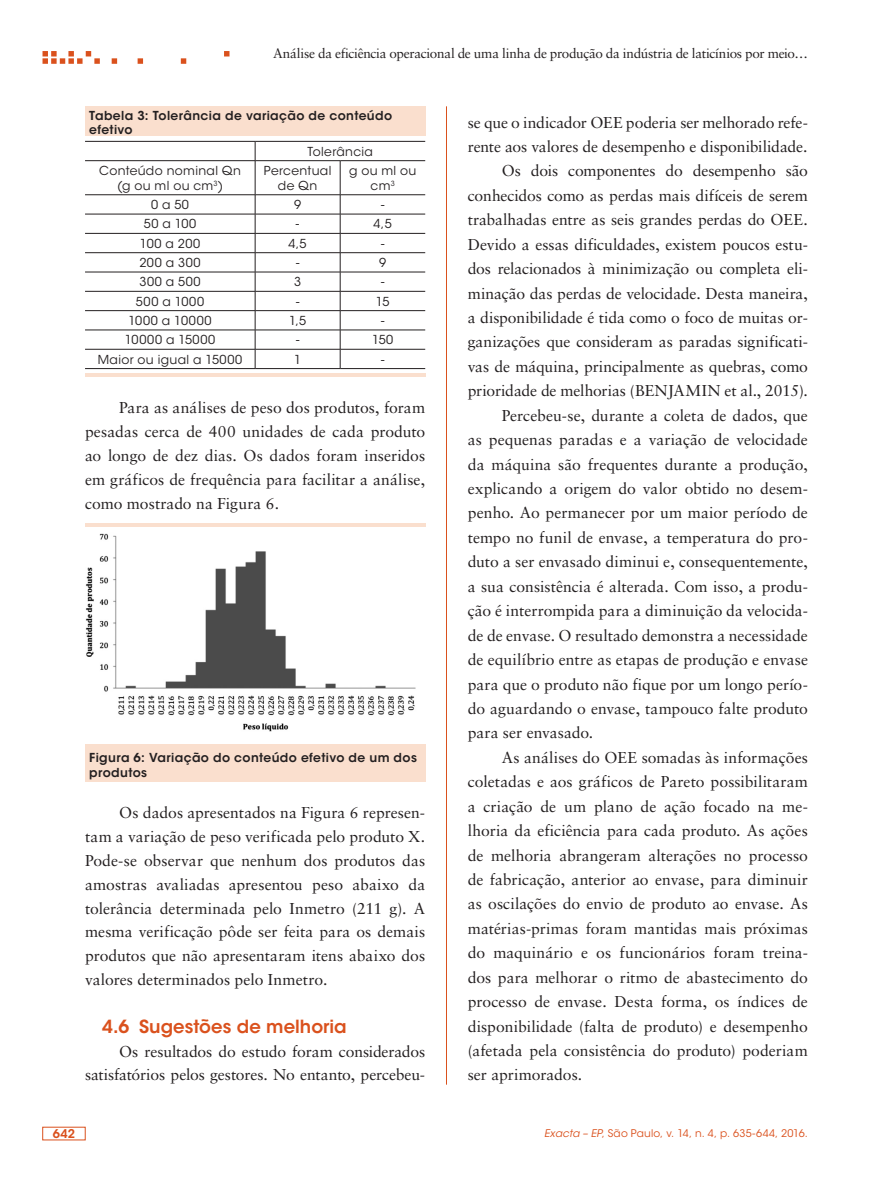
<style>
.page{position:relative;width:893px;height:1191px;background:#fff}
.page>*{position:absolute;margin:0;border:0;box-sizing:border-box;transform-origin:0 0}
.ex_Subtitulo_2{font:600 18px "ITC Avant Garde Std";color:#da511d}
.ex_Normal{font:15.75px/24.5px "Sabon LT Std";letter-spacing:-.005em;color:#231f20;text-align:justify}
.t1{font:13.5px "Sabon LT Std";letter-spacing:-.02em;color:#231f20}
.t2{font:12.3px/14.7px "ITC Avant Garde Std";letter-spacing:.03em;color:#231f20;text-align:center}
.ex_Tabela_-_titulo{font:600 12.3px/14.7px "ITC Avant Garde Std";letter-spacing:.03em;color:#231f20}
.t3{font:12.3px "ITC Avant Garde Std";letter-spacing:.065em;color:#231f20}
.t4{font:600 12px "ITC Avant Garde Std";color:#da511d}
.t5{font:10.5px "ITC Avant Garde Std";letter-spacing:.02em;color:#da511d}
.s1{font-style:italic}
</style>
<div class="page">
<hr style="left:446px;top:106px;width:1px;height:978px;background:#da511d">
<svg style="left:43px;top:51px;width:186px;height:13px"></svg>
<div style="left:85px;top:106px;width:340px;height:271px;background:#fadfce"></div>
<div style="left:85px;top:137px;width:340px;height:236px;background:#fff"></div>
<hr style="left:85px;top:141px;width:170px;height:1px;background:#231f20">
<hr style="left:255px;top:141px;width:85px;height:1px;background:#231f20">
<svg style="left:255px;top:142px;width:1px;height:18px"></svg>
<hr style="left:340px;top:141px;width:85px;height:1px;background:#231f20">
<hr style="left:85px;top:160px;width:170px;height:1px;background:#231f20">
<hr style="left:255px;top:160px;width:85px;height:1px;background:#231f20">
<hr style="left:255px;top:161px;width:1px;height:33px;background:#231f20">
<hr style="left:340px;top:160px;width:85px;height:1px;background:#231f20">
<hr style="left:340px;top:161px;width:1px;height:33px;background:#231f20">
<hr style="left:85px;top:194px;width:170px;height:1px;background:#231f20">
<hr style="left:255px;top:194px;width:85px;height:1px;background:#231f20">
<hr style="left:340px;top:194px;width:85px;height:1px;background:#231f20">
<hr style="left:85px;top:214px;width:170px;height:1px;background:#231f20">
<hr style="left:255px;top:214px;width:85px;height:1px;background:#231f20">
<hr style="left:340px;top:214px;width:85px;height:1px;background:#231f20">
<hr style="left:85px;top:233px;width:170px;height:1px;background:#231f20">
<hr style="left:255px;top:233px;width:85px;height:1px;background:#231f20">
<hr style="left:340px;top:233px;width:85px;height:1px;background:#231f20">
<hr style="left:85px;top:252px;width:170px;height:1px;background:#231f20">
<hr style="left:255px;top:252px;width:85px;height:1px;background:#231f20">
<hr style="left:340px;top:252px;width:85px;height:1px;background:#231f20">
<hr style="left:85px;top:272px;width:170px;height:1px;background:#231f20">
<hr style="left:255px;top:272px;width:85px;height:1px;background:#231f20">
<hr style="left:340px;top:272px;width:85px;height:1px;background:#231f20">
<hr style="left:85px;top:291px;width:170px;height:1px;background:#231f20">
<hr style="left:255px;top:291px;width:85px;height:1px;background:#231f20">
<hr style="left:340px;top:291px;width:85px;height:1px;background:#231f20">
<hr style="left:85px;top:310px;width:170px;height:1px;background:#231f20">
<hr style="left:255px;top:310px;width:85px;height:1px;background:#231f20">
<hr style="left:340px;top:310px;width:85px;height:1px;background:#231f20">
<hr style="left:85px;top:330px;width:170px;height:1px;background:#231f20">
<hr style="left:255px;top:330px;width:85px;height:1px;background:#231f20">
<hr style="left:340px;top:330px;width:85px;height:1px;background:#231f20">
<hr style="left:85px;top:349px;width:170px;height:1px;background:#231f20">
<hr style="left:255px;top:349px;width:85px;height:1px;background:#231f20">
<svg style="left:255px;top:195px;width:1px;height:173px"></svg>
<hr style="left:340px;top:349px;width:85px;height:1px;background:#231f20">
<svg style="left:340px;top:195px;width:1px;height:173px"></svg>
<hr style="left:85px;top:368px;width:170px;height:1px;background:#231f20">
<hr style="left:255px;top:368px;width:85px;height:1px;background:#231f20">
<hr style="left:340px;top:368px;width:85px;height:1px;background:#231f20">
<div style="left:85px;top:523px;width:340px;height:258px;background:#fadfce"></div>
<div style="left:85px;top:527px;width:340px;height:216px;background:#fff"></div>
<img style="left:85px;top:533px;width:331px;height:199px">
<p class="t1" style="left:273px;top:45px;width:536px">Análise da eficiência operacional de uma linha de produção da indústria de laticínios por meio…</p>
<p class="ex_Tabela_-_titulo" style="left:89px;top:108px;width:304px">Tabela 3: Tolerância de variação de conteúdo efetivo</p>
<p class="t2" style="left:307px;top:144px;width:67px">Tolerância</p>
<p class="t2" style="left:99px;top:163px;width:143px">Conteúdo nominal Qn (g ou ml ou cm<sup>3</sup>)</p>
<p class="t2" style="left:264px;top:163px;width:69px">Percentual de Qn</p>
<p class="t2" style="left:349px;top:163px;width:69px">g ou ml ou cm<sup>3</sup></p>
<p class="t2" style="left:151px;top:197px;width:39px">0 a 50</p>
<p class="t2" style="left:294px;top:197px;width:9px">9</p>
<p class="t2" style="left:381px;top:197px;width:5px">-</p>
<p class="t2" style="left:144px;top:217px;width:54px">50 a 100</p>
<p class="t2" style="left:296px;top:217px;width:5px">-</p>
<p class="t2" style="left:374px;top:217px;width:20px">4,5</p>
<p class="t2" style="left:140px;top:236px;width:62px">100 a 200</p>
<p class="t2" style="left:289px;top:236px;width:20px">4,5</p>
<p class="t2" style="left:381px;top:236px;width:5px">-</p>
<p class="t2" style="left:139px;top:255px;width:63px">200 a 300</p>
<p class="t2" style="left:296px;top:255px;width:5px">-</p>
<p class="t2" style="left:379px;top:255px;width:9px">9</p>
<p class="t2" style="left:139px;top:274px;width:63px">300 a 500</p>
<p class="t2" style="left:294px;top:274px;width:9px">3</p>
<p class="t2" style="left:381px;top:274px;width:5px">-</p>
<p class="t2" style="left:136px;top:294px;width:70px">500 a 1000</p>
<p class="t2" style="left:296px;top:294px;width:5px">-</p>
<p class="t2" style="left:376px;top:294px;width:15px">15</p>
<p class="t3" style="left:128px;top:313px;width:85px">1000 a 10000</p>
<p class="t2" style="left:289px;top:313px;width:19px">1,5</p>
<p class="t2" style="left:381px;top:313px;width:5px">-</p>
<p class="t3" style="left:125px;top:332px;width:92px">10000 a 15000</p>
<p class="t2" style="left:296px;top:332px;width:5px">-</p>
<p class="t2" style="left:372px;top:332px;width:23px">150</p>
<p class="t2" style="left:98px;top:352px;width:146px">Maior ou igual a 15000</p>
<p class="t2" style="left:294px;top:352px;width:9px">1</p>
<p class="t2" style="left:381px;top:352px;width:5px">-</p>
<p class="ex_Normal" style="left:85px;top:396px;width:342px;line-height:23.9px;text-indent:34px">Para as análises de peso dos produtos, foram pesadas cerca de 400 unidades de cada produto ao longo de dez dias. Os dados foram inseridos em gráficos de frequência para facilitar a análise, como mostrado na Figura 6.</p>
<p class="ex_Tabela_-_titulo" style="left:89px;top:750px;width:329px">Figura 6: Variação do conteúdo efetivo de um dos produtos</p>
<p class="ex_Normal" style="left:85px;top:801px;width:342px;line-height:23.9px;text-indent:34px">Os dados apresentados na Figura 6 represen&shy;tam a variação de peso verificada pelo produto X.<br>Pode-se observar que nenhum dos produtos das amostras avaliadas apresentou peso abaixo da tolerância determinada pelo Inmetro (211 g). A mesma verificação pôde ser feita para os demais produtos que não apresentaram itens abaixo dos valores determinados pelo Inmetro.</p>
<p class="ex_Subtitulo_2" style="left:102px;top:1014px;width:246px">4.6 Sugestões de melhoria</p>
<p class="ex_Normal" style="left:85px;top:1039px;width:342px;line-height:23.9px;text-align:right">Os resultados do estudo foram considerados satisfatórios pelos gestores. No entanto, percebeu-</p>
<p class="ex_Normal" style="left:468px;top:110px;width:342px">se que o indicador OEE poderia ser melhorado refe&shy;rente aos valores de desempenho e disponibilidade.</p>
<p class="ex_Normal" style="left:468px;top:159px;width:342px;text-indent:34px">Os dois componentes do desempenho são conhecidos como as perdas mais difíceis de serem trabalhadas entre as seis grandes perdas do OEE.<br>Devido a essas dificuldades, existem poucos estu&shy;dos relacionados à minimização ou completa eli&shy;minação das perdas de velocidade. Desta maneira, a disponibilidade é tida como o foco de muitas or&shy;ganizações que consideram as paradas significati&shy;vas de máquina, principalmente as quebras, como prioridade de melhorias (BENJAMIN et al., 2015).</p>
<p class="ex_Normal" style="left:468px;top:403px;width:342px;text-indent:34px">Percebeu-se, durante a coleta de dados, que as pequenas paradas e a variação de velocidade da máquina são frequentes durante a produção, explicando a origem do valor obtido no desem&shy;penho. Ao permanecer por um maior período de tempo no funil de envase, a temperatura do pro&shy;duto a ser envasado diminui e, consequentemente, a sua consistência é alterada. Com isso, a produ&shy;ção é interrompida para a diminuição da velocida&shy;de de envase. O resultado demonstra a necessidade de equilíbrio entre as etapas de produção e envase para que o produto não fique por um longo perío&shy;do aguardando o envase, tampouco falte produto para ser envasado.</p>
<p class="ex_Normal" style="left:468px;top:745px;width:342px;text-indent:34px">As análises do OEE somadas às informações coletadas e aos gráficos de Pareto possibilitaram a criação de um plano de ação focado na me&shy;lhoria da eficiência para cada produto. As ações de melhoria abrangeram alterações no processo de fabricação, anterior ao envase, para diminuir as oscilações do envio de produto ao envase. As matérias-primas foram mantidas mais próximas do maquinário e os funcionários foram treina&shy;dos para melhorar o ritmo de abastecimento do processo de envase. Desta forma, os índices de disponibilidade (falta de produto) e desempenho (afetada pela consistência do produto) poderiam ser aprimorados.</p>
<p class="t4" style="left:53px;top:1126px;width:24px">642</p>
<p class="t5" style="left:544px;top:1127px;width:265px"><span class="s1">Exacta – EP</span>, São Paulo, v. 14, n. 4, p. 635-644, 2016.</p>
</div>
